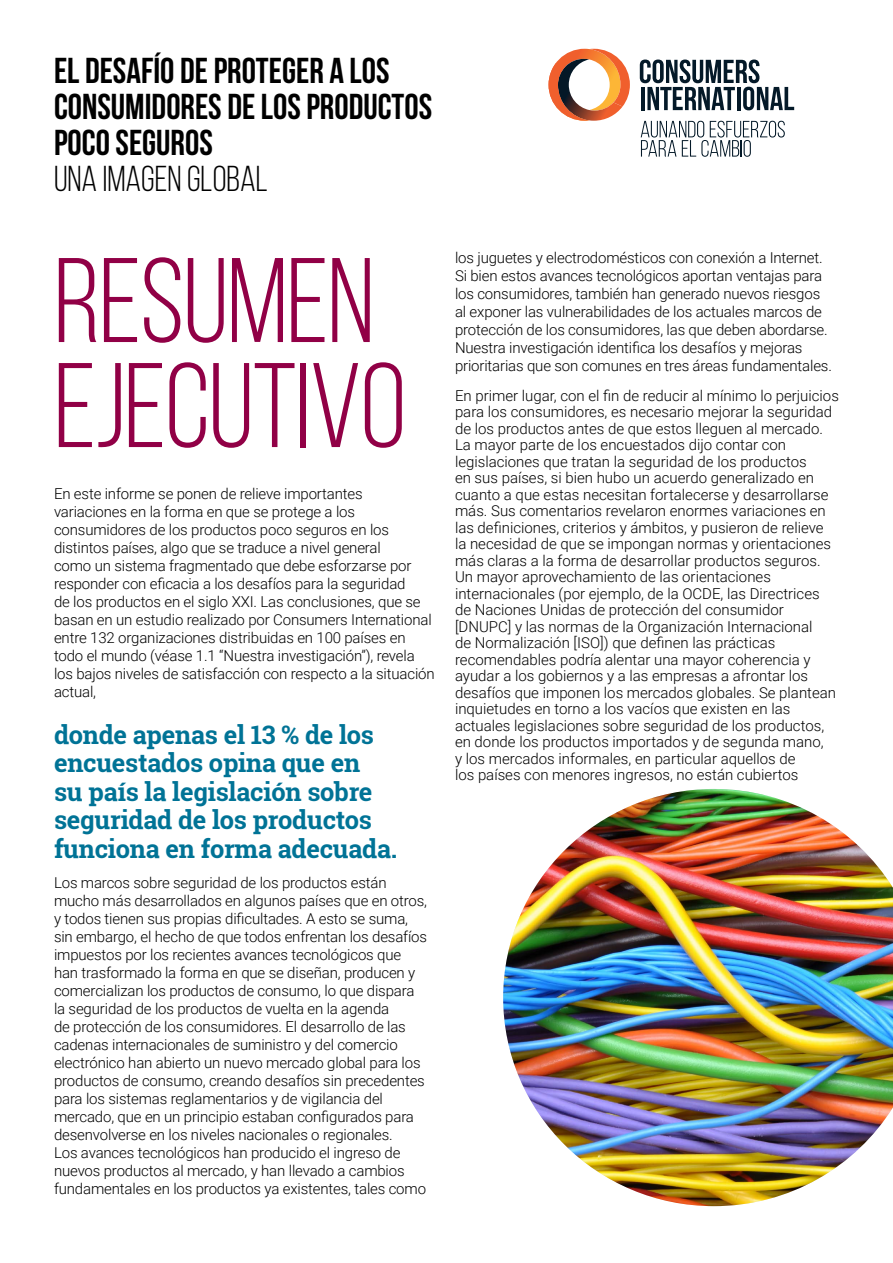
<style>
.page{position:relative;width:893px;height:1263px;background:#fff}
.page>*{position:absolute;margin:0;border:0;box-sizing:border-box;transform-origin:0 0}
.t1{font:120px/105px "Bebas Neue";letter-spacing:-.01em;color:#910046}
.t2{font:700 36px/36px "Bebas Neue";color:#000}
.t3{font:36px "Bebas Neue";color:#000}
.t4{font:700 25.5px/28.5px "Roboto Slab";letter-spacing:-.01em;color:#007396}
.t5{font:300 15px/18px "Roboto";letter-spacing:-.01em;color:#000}
</style>
<div class="page">
<img style="left:503px;top:789px;width:390px;height:417px">
<svg style="left:549px;top:49px;width:81px;height:72px"></svg>
<svg style="left:640px;top:60px;width:154px;height:50px"></svg>
<svg style="left:641px;top:121px;width:144px;height:36px"></svg>
<h2 class="t2" style="left:54px;top:52px;width:380px">EL DESAFÍO DE PROTEGER A LOS<br>CONSUMIDORES DE LOS PRODUCTOS<br>POCO SEGUROS</h2>
<h2 class="t3" style="left:54px;top:160px;width:215px">UNA IMAGEN GLOBAL</h2>
<h1 class="t1" style="left:54px;top:247px;width:354px">RESUMEN<br>EJECUTIVO</h1>
<p class="t5" style="left:54px;top:484px;width:382px">En este informe se ponen de relieve importantes variaciones en la forma en que se protege a los consumidores de los productos poco seguros en los distintos países, algo que se traduce a nivel general<br>como un sistema fragmentado que debe esforzarse por responder con eficacia a los desafíos para la seguridad<br>de los productos en el siglo XXI. Las conclusiones, que se basan en un estudio realizado por Consumers International entre 132 organizaciones distribuidas en 100 países en todo el mundo (véase 1.1 “Nuestra investigación”), revela los bajos niveles de satisfacción con respecto a la situación actual,</p>
<h3 class="t4" style="left:54px;top:720px;width:345px">donde apenas el 13 % de los encuestados opina que en<br>su país la legislación sobre seguridad de los productos funciona en forma adecuada.</h3>
<p class="t5" style="left:54px;top:873px;width:375px">Los marcos sobre seguridad de los productos están mucho más desarrollados en algunos países que en otros, y todos tienen sus propias dificultades. A esto se suma, sin embargo, el hecho de que todos enfrentan los desafíos impuestos por los recientes avances tecnológicos que han trasformado la forma en que se diseñan, producen y comercializan los productos de consumo, lo que dispara la seguridad de los productos de vuelta en la agenda<br>de protección de los consumidores. El desarrollo de las cadenas internacionales de suministro y del comercio electrónico han abierto un nuevo mercado global para los productos de consumo, creando desafíos sin precedentes para los sistemas reglamentarios y de vigilancia del mercado, que en un principio estaban configurados para desenvolverse en los niveles nacionales o regionales.<br>Los avances tecnológicos han producido el ingreso de nuevos productos al mercado, y han llevado a cambios fundamentales en los productos ya existentes, tales como</p>
<p class="t5" style="left:455px;top:248px;width:378px">los juguetes y electrodomésticos con conexión a Internet.<br>Si bien estos avances tecnológicos aportan ventajas para los consumidores, también han generado nuevos riesgos al exponer las vulnerabilidades de los actuales marcos de protección de los consumidores, las que deben abordarse.<br>Nuestra investigación identifica los desafíos y mejoras prioritarias que son comunes en tres áreas fundamentales.</p>
<p class="t5" style="left:455px;top:386px;width:385px;line-height:16.5px">En primer lugar, con el fin de reducir al mínimo lo perjuicios para los consumidores, es necesario mejorar la seguridad de los productos antes de que estos lleguen al mercado.<br>La mayor parte de los encuestados dijo contar con legislaciones que tratan la seguridad de los productos<br>en sus países, si bien hubo un acuerdo generalizado en cuanto a que estas necesitan fortalecerse y desarrollarse más. Sus comentarios revelaron enormes variaciones en las definiciones, criterios y ámbitos, y pusieron de relieve<br>la necesidad de que se impongan normas y orientaciones más claras a la forma de desarrollar productos seguros.<br>Un mayor aprovechamiento de las orientaciones internacionales (por ejemplo, de la OCDE, las Directrices de Naciones Unidas de protección del consumidor [DNUPC] y las normas de la Organización Internacional<br>de Normalización [ISO]) que definen las prácticas recomendables podría alentar una mayor coherencia y ayudar a los gobiernos y a las empresas a afrontar los desafíos que imponen los mercados globales. Se plantean inquietudes en torno a los vacíos que existen en las actuales legislaciones sobre seguridad de los productos, en donde los productos importados y de segunda mano,<br>y los mercados informales, en particular aquellos de<br>los países con menores ingresos, no están cubiertos</p>
</div>
